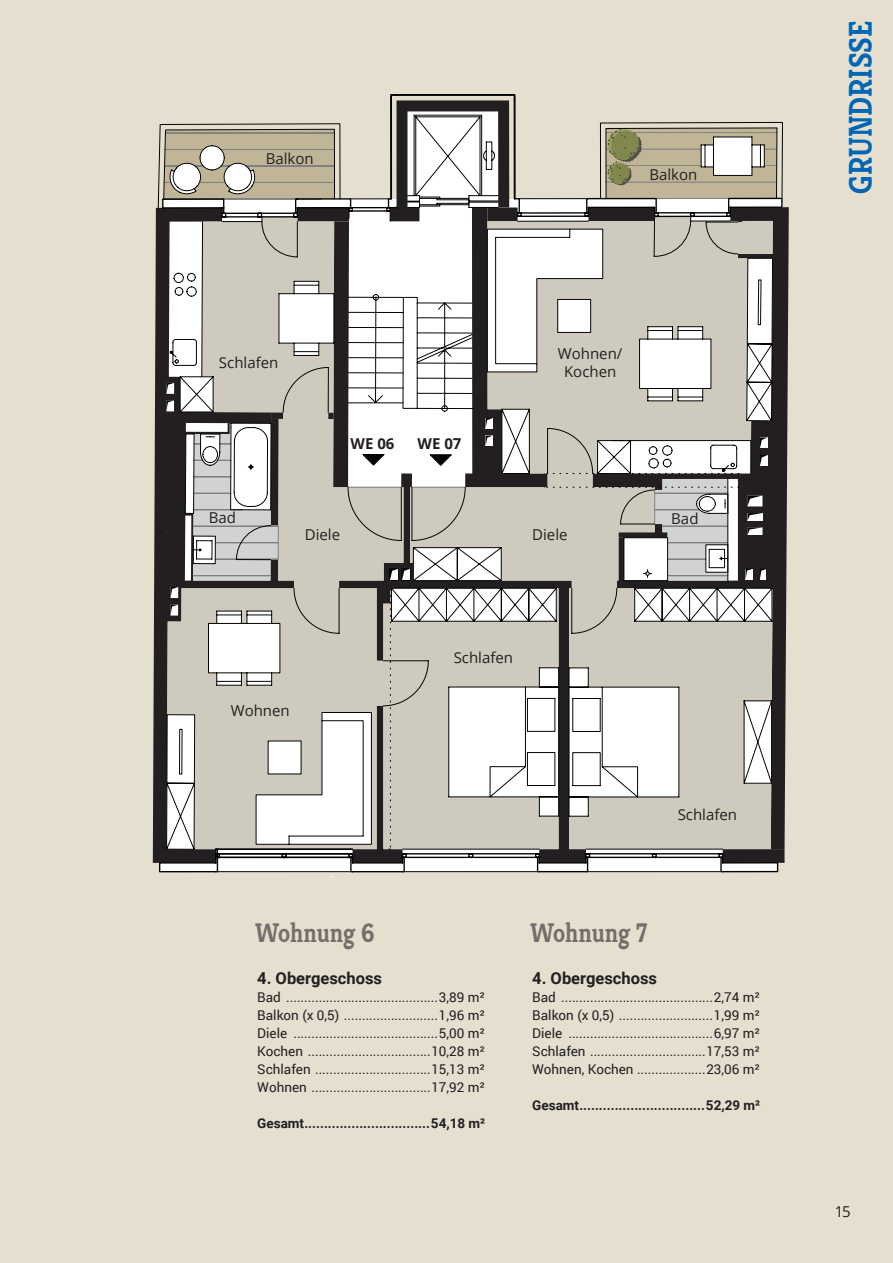
<style>
.page{position:relative;width:893px;height:1263px;background:#e5dfd0}
.page>*{position:absolute;margin:0;border:0;box-sizing:border-box;transform-origin:0 0}
.t1{font:700 33px "Kreon";color:#0166b3;scale:.9 1}
.t2{font:700 27px "Kreon";letter-spacing:-.005em;color:#756e6a;scale:.9 1}
.t3{font:700 16.5px "Roboto";color:#231f20}
.t4{font:15px/18px "Open Sans";color:#231f20;text-align:center}
.t5{font:700 15px "Open Sans";color:#231f20}
.t6{font:13.5px/18px "Roboto";color:#231f20;text-align:justify}
.t7{font:700 13.5px "Roboto";color:#231f20}
</style>
<div class="page">
<svg style="left:153px;top:208px;width:5px;height:655px;fill:#231f20"></svg>
<svg style="left:783px;top:207px;width:6px;height:642px;fill:#231f20"></svg>
<div style="left:723px;top:849px;width:61px;height:14px;background:#231f20"></div>
<svg style="left:161px;top:94px;width:622px;height:769px;background:#c1beb7"></svg>
<p class="t4" style="left:266px;top:150px;width:49px">Balkon</p>
<p class="t4" style="left:219px;top:353px;width:61px">Schlafen</p>
<p class="t5" style="left:351px;top:433px;width:45px">WE 06</p>
<p class="t5" style="left:418px;top:433px;width:45px">WE 07</p>
<p class="t4" style="left:649px;top:165px;width:49px">Balkon</p>
<p class="t4" style="left:558px;top:344px;width:66px">Wohnen/<br>Kochen</p>
<p class="t4" style="left:209px;top:508px;width:29px">Bad</p>
<p class="t4" style="left:671px;top:509px;width:29px">Bad</p>
<p class="t4" style="left:305px;top:525px;width:37px">Diele</p>
<p class="t4" style="left:532px;top:525px;width:37px">Diele</p>
<p class="t4" style="left:231px;top:701px;width:60px">Wohnen</p>
<p class="t4" style="left:454px;top:648px;width:61px">Schlafen</p>
<p class="t4" style="left:678px;top:805px;width:61px">Schlafen</p>
<h2 class="t2" style="left:255px;top:915px;width:134px">Wohnung 6</h2>
<h2 class="t2" style="left:530px;top:915px;width:132px">Wohnung 7</h2>
<p class="t3" style="left:257px;top:967px;width:126px">4. Obergeschoss</p>
<p class="t6" style="left:257px;top:988px;width:230px">Bad ..........................................3,89 m²<br>Balkon (x 0,5) ..........................1,96 m²<br>Diele ........................................5,00 m²<br>Kochen ..................................10,28 m²<br>Schlafen ................................15,13 m²<br>Wohnen .................................17,92 m²</p>
<p class="t7" style="left:257px;top:1114px;width:230px">Gesamt................................54,18 m²</p>
<p class="t3" style="left:532px;top:967px;width:126px">4. Obergeschoss</p>
<p class="t6" style="left:532px;top:988px;width:230px">Bad ..........................................2,74 m²<br>Balkon (x 0,5) ..........................1,99 m²<br>Diele ........................................6,97 m²<br>Schlafen ................................17,53 m²<br>Wohnen, Kochen ...................23,06 m²</p>
<p class="t7" style="left:532px;top:1096px;width:230px">Gesamt................................52,29 m²</p>
<h1 class="t1" style="left:840px;top:194px;width:194px;rotate:-90deg">GRUNDRISSE</h1>
<p class="t4" style="left:835px;top:1202px;width:18px">15</p>
</div>
